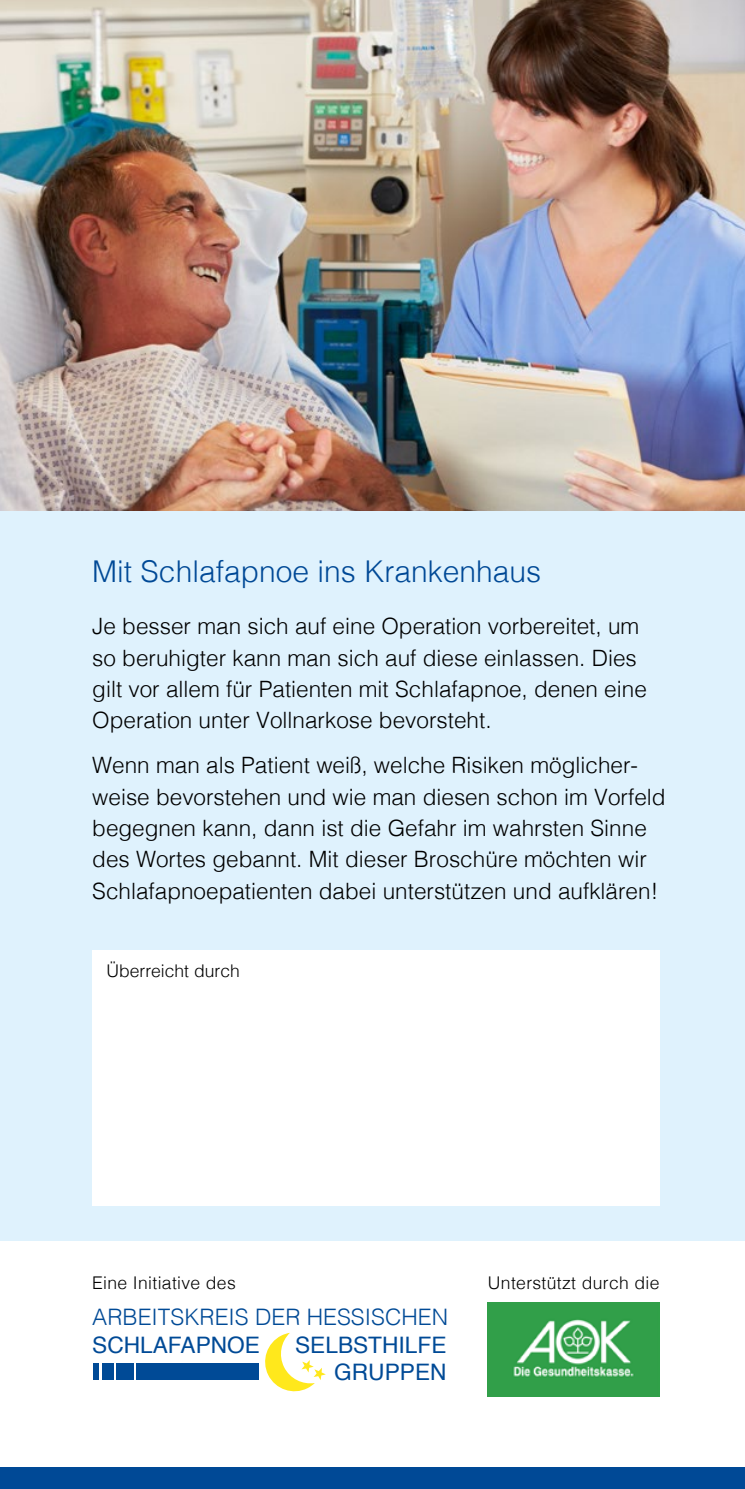
<style>
.page{position:relative;width:745px;height:1489px;background:#fff}
.page>*{position:absolute;margin:0;border:0;box-sizing:border-box;transform-origin:0 0}
.t1{font:300 30px "Helvetica";color:#004996}
.t2{font:22.75px/27.2px "Helvetica";color:#004a96;text-align:right}
.t3{font:300 22.75px "Helvetica";color:#004a96}
.t4{font:300 22.5px/31.2px "Helvetica";color:#000}
.t5{font:300 17.5px "Helvetica";letter-spacing:.02em;color:#000}
.t6{font:300 17.5px "Helvetica";color:#000}
</style>
<div class="page">
<div style="left:0;top:510px;width:744px;height:730px;background:#dff2fd"></div>
<div style="left:0;top:1467px;width:744px;height:21px;background:#004996"></div>
<div style="left:92px;top:950px;width:567px;height:255px;background:#fff"></div>
<img style="left:487px;top:1302px;width:172px;height:94px">
<img style="left:0;top:0;width:744px;height:510px">
<div style="left:136px;top:1363px;width:123px;height:16px;background:#004a96"></div>
<div style="left:93px;top:1363px;width:6px;height:16px;background:#004a96"></div>
<div style="left:102px;top:1363px;width:11px;height:16px;background:#004a96"></div>
<div style="left:116px;top:1363px;width:17px;height:16px;background:#004a96"></div>
<svg style="left:265px;top:1332px;width:60px;height:60px"></svg>
<h1 class="t1" style="left:92px;top:545px;width:450px">Mit Schlafapnoe ins Krankenhaus</h1>
<p class="t4" style="left:92px;top:609px;width:555px">Je besser man sich auf eine Operation vorbereitet, um so beruhigter kann man sich auf diese einlassen. Dies gilt vor allem für Patienten mit Schlafapnoe, denen eine Operation unter Vollnarkose bevorsteht.</p>
<p class="t4" style="left:92px;top:748px;width:574px">Wenn man als Patient weiß, welche Risiken möglicher&shy;weise bevorstehen und wie man diesen schon im Vorfeld begegnen kann, dann ist die Gefahr im wahrsten Sinne des Wortes gebannt. Mit dieser Broschüre möchten wir Schlafapnoepatienten dabei unterstützen und aufklären!</p>
<p class="t6" style="left:106px;top:955px;width:135px">Überreicht durch</p>
<p class="t5" style="left:92px;top:1267px;width:145px">Eine Initiative des</p>
<p class="t5" style="left:487px;top:1267px;width:173px">Unterstützt durch die</p>
<p class="t3" style="left:92px;top:1297px;width:357px">ARBEITSKREIS DER HESSISCHEN</p>
<p class="t2" style="left:92px;top:1331px;width:169px">SCHLAFAPNOE</p>
<p class="t2" style="left:295px;top:1331px;width:153px">SELBSTHILFE<br>GRUPPEN</p>
</div>
